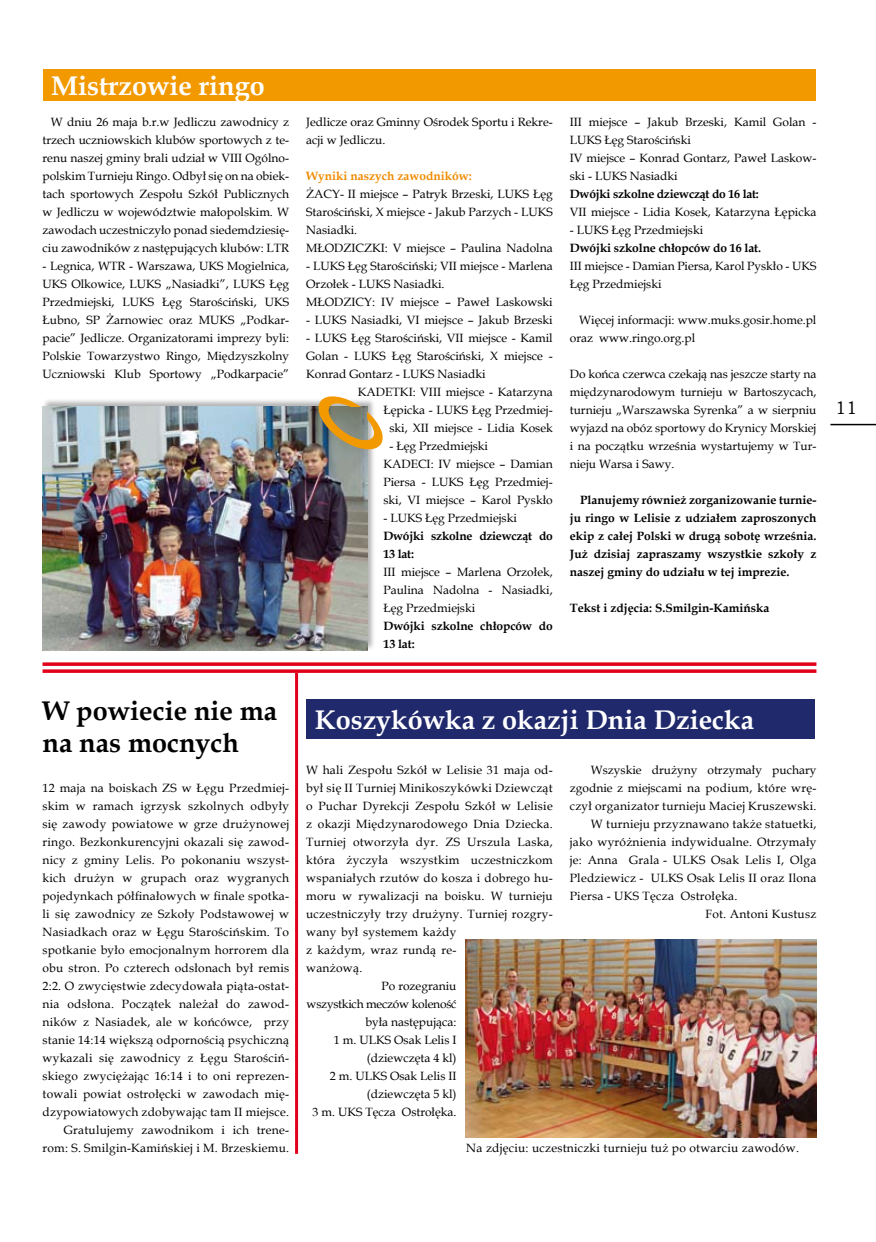
<style>
.page{position:relative;width:876px;height:1242px;background:#fff}
.page>*{position:absolute;margin:0;border:0;box-sizing:border-box;transform-origin:0 0}
.t1{font:700 27px "Book Antiqua";color:#fff}
.t2{font:700 27px/32.4px "Book Antiqua";color:#000}
.t3{font:18px "Bookman Old Style";color:#000}
.t4{font:12px/18px "Book Antiqua";letter-spacing:.02em;color:#000;text-align:justify}
.t5{font:12px/18px "Book Antiqua";color:#000}
.t6{font:700 12px/18px "Book Antiqua";letter-spacing:-.01em;color:#000}
.t7{font:700 12px "Book Antiqua";color:#f08a00}
.t8{font:12px "Book Antiqua";letter-spacing:-.02em;color:#000}
</style>
<div class="page">
<div style="left:43px;top:69px;width:773px;height:31px;background:#f39900"></div>
<div style="left:42px;top:397px;width:335px;height:254px;background:#000;opacity:.3"></div>
<img style="left:43px;top:407px;width:324px;height:243px">
<svg style="left:314px;top:396px;width:69px;height:57px;background:#b19d70"></svg>
<img style="left:465px;top:939px;width:351px;height:198px">
<hr style="left:830px;top:424px;width:46px;height:1px;background:#000">
<div style="left:306px;top:699px;width:509px;height:40px;background:#20296b"></div>
<svg style="left:43px;top:662px;width:773px;height:4px;background:#e51f36"></svg>
<svg style="left:43px;top:669px;width:773px;height:4px;background:#e51f35"></svg>
<hr style="left:295px;top:673px;width:3px;height:480px;background:#e2001a">
<h1 class="t1" style="left:51px;top:67px;width:215px">Mistrzowie ringo</h1>
<p class="t4" style="left:43px;top:113px;width:248px;text-indent:8px">W dniu 26 maja b.r.w Jedliczu zawodnicy z trzech uczniowskich klubów sportowych z te&shy;renu naszej gminy brali udział w VIII Ogólno&shy;polskim Turnieju Ringo. Odbył się on na obiek&shy;tach sportowych Zespołu Szkół Publicznych w Jedliczu w województwie małopolskim. W zawodach uczestniczyło ponad siedemdziesię&shy;ciu zawodników z następujących klubów: LTR</p>
<p class="t4" style="left:43px;top:257px;width:248px">- Legnica, WTR - Warszawa, UKS Mogielnica, UKS Olkowice, LUKS „Nasiadki”, LUKS Łęg Przedmiejski, LUKS Łęg Starościński, UKS Łubno, SP Żarnowiec oraz MUKS „Podkar&shy;pacie” Jedlicze. Organizatorami imprezy byli:<br>Polskie Towarzystwo Ringo, Międzyszkolny Uczniowski Klub Sportowy „Podkarpacie”</p>
<p class="t5" style="left:306px;top:113px;width:248px">Jedlicze oraz Gminny Ośrodek Sportu i Rekre&shy;acji w Jedliczu.</p>
<p class="t7" style="left:306px;top:168px;width:167px">Wyniki naszych zawodników:</p>
<p class="t5" style="left:306px;top:185px;width:248px">ŻACY- II miejsce – Patryk Brzeski, LUKS Łęg Starościński, X miejsce - Jakub Parzych - LUKS Nasiadki.<br>MŁODZICZKI: V miejsce – Paulina Nadolna</p>
<p class="t5" style="left:306px;top:257px;width:248px">- LUKS Łęg Starościński; VII miejsce - Marlena<br>Orzołek - LUKS Nasiadki.<br>MŁODZICY: IV miejsce – Paweł Laskowski</p>
<p class="t5" style="left:306px;top:311px;width:248px">- LUKS Nasiadki, VI miejsce – Jakub Brzeski</p>
<p class="t5" style="left:306px;top:329px;width:248px">- LUKS Łęg Starościński, VII miejsce - Kamil</p>
<p class="t5" style="left:306px;top:347px;width:248px">Golan - LUKS Łęg Starościński, X miejsce -</p>
<p class="t5" style="left:306px;top:365px;width:181px">Konrad Gontarz - LUKS Nasiadki</p>
<p class="t5" style="left:358px;top:383px;width:196px">KADETKI: VIII miejsce - Katarzyna</p>
<p class="t5" style="left:383px;top:401px;width:171px">Łępicka - LUKS Łęg Przedmiej-</p>
<p class="t5" style="left:389px;top:419px;width:165px">ski, XII miejsce - Lidia Kosek</p>
<p class="t5" style="left:383px;top:437px;width:171px;text-indent:6px">- Łęg Przedmiejski<br>KADECI: IV miejsce – Damian<br>Piersa - LUKS Łęg Przedmiej&shy;ski, VI miejsce – Karol Pyskło</p>
<p class="t5" style="left:383px;top:509px;width:135px">- LUKS Łęg Przedmiejski</p>
<p class="t6" style="left:383px;top:527px;width:171px">Dwójki szkolne dziewcząt do<br>13 lat:</p>
<p class="t4" style="left:383px;top:563px;width:171px">III miejsce – Marlena Orzołek, Paulina Nadolna - Nasiadki, Łęg Przedmiejski</p>
<p class="t6" style="left:383px;top:617px;width:171px">Dwójki szkolne chłopców do<br>13 lat:</p>
<p class="t5" style="left:570px;top:113px;width:248px">III miejsce – Jakub Brzeski, Kamil Golan -<br>LUKS Łęg Starościński<br>IV miejsce – Konrad Gontarz, Paweł Laskow&shy;ski - LUKS Nasiadki</p>
<p class="t6" style="left:570px;top:185px;width:191px">Dwójki szkolne dziewcząt do 16 lat:</p>
<p class="t5" style="left:570px;top:203px;width:248px">VII miejsce - Lidia Kosek, Katarzyna Łępicka</p>
<p class="t5" style="left:570px;top:221px;width:135px">- LUKS Łęg Przedmiejski</p>
<p class="t6" style="left:570px;top:239px;width:193px">Dwójki szkolne chłopców do 16 lat.</p>
<p class="t5" style="left:570px;top:257px;width:248px">III miejsce - Damian Piersa, Karol Pyskło - UKS<br>Łęg Przedmiejski</p>
<p class="t5" style="left:570px;top:311px;width:248px;text-indent:9px">Więcej informacji: www.muks.gosir.home.pl oraz www.ringo.org.pl</p>
<p class="t4" style="left:570px;top:365px;width:248px">Do końca czerwca czekają nas jeszcze starty na międzynarodowym turnieju w Bartoszycach, turnieju „Warszawska Syrenka” a w sierpniu wyjazd na obóz sportowy do Krynicy Morskiej i na początku września wystartujemy w Tur&shy;nieju Warsa i Sawy.</p>
<p class="t6" style="left:570px;top:491px;width:248px;text-align:justify;text-indent:10px">Planujemy również zorganizowanie turnie&shy;ju ringo w Lelisie z udziałem zaproszonych ekip z całej Polski w drugą sobotę września.<br>Już dzisiaj zapraszamy wszystkie szkoły z naszej gminy do udziału w tej imprezie.</p>
<p class="t6" style="left:570px;top:599px;width:201px">Tekst i zdjęcia: S.Smilgin-Kamińska</p>
<h1 class="t2" style="left:43px;top:694px;width:236px">W powiecie nie ma na nas mocnych</h1>
<p class="t4" style="left:43px;top:779px;width:248px;text-align:right">12 maja na boiskach ZS w Łęgu Przedmiej&shy;skim w ramach igrzysk szkolnych odbyły się zawody powiatowe w grze drużynowej ringo. Bezkonkurencyjni okazali się zawod&shy;nicy z gminy Lelis. Po pokonaniu wszyst&shy;kich drużyn w grupach oraz wygranych pojedynkach półfinałowych w finale spotka&shy;li się zawodnicy ze Szkoły Podstawowej w Nasiadkach oraz w Łęgu Starościńskim. To spotkanie było emocjonalnym horrorem dla obu stron. Po czterech odsłonach był remis 2:2. O zwycięstwie zdecydowała piąta-ostat&shy;nia odsłona. Początek należał do zawod&shy;ników z Nasiadek, ale w końcówce, przy stanie 14:14 większą odpornością psychiczną wykazali się zawodnicy z Łęgu Starościń&shy;skiego zwyciężając 16:14 i to oni reprezen&shy;towali powiat ostrołęcki w zawodach mię&shy;dzypowiatowych zdobywając tam II miejsce.<br>Gratulujemy zawodnikom i ich trene&shy;rom: S. Smilgin-Kamińskiej i M. Brzeskiemu.</p>
<h1 class="t1" style="left:315px;top:701px;width:441px">Koszykówka z okazji Dnia Dziecka</h1>
<p class="t4" style="left:306px;top:761px;width:248px">W hali Zespołu Szkół w Lelisie 31 maja od-</p>
<p class="t4" style="left:306px;top:779px;width:248px">był się II Turniej Minikoszykówki Dziewcząt</p>
<p class="t4" style="left:306px;top:797px;width:248px">o Puchar Dyrekcji Zespołu Szkół w Lelisie</p>
<p class="t4" style="left:306px;top:815px;width:248px">z okazji Międzynarodowego Dnia Dziecka.</p>
<p class="t4" style="left:306px;top:833px;width:248px">Turniej otworzyła dyr. ZS Urszula Laska,</p>
<p class="t4" style="left:306px;top:851px;width:248px">która życzyła wszystkim uczestniczkom</p>
<p class="t4" style="left:306px;top:869px;width:248px">wspaniałych rzutów do kosza i dobrego hu-</p>
<p class="t4" style="left:306px;top:887px;width:248px">moru w rywalizacji na boisku. W turnieju</p>
<p class="t4" style="left:306px;top:905px;width:248px">uczestniczyły trzy drużyny. Turniej rozgry-</p>
<p class="t4" style="left:306px;top:923px;width:152px">wany był systemem każdy</p>
<p class="t4" style="left:306px;top:941px;width:152px">z każdym, wraz rundą re-</p>
<p class="t4" style="left:306px;top:959px;width:58px">wanżową.</p>
<p class="t5" style="left:382px;top:977px;width:76px">Po rozegraniu</p>
<p class="t8" style="left:307px;top:996px;width:151px">wszystkich meczów koleność</p>
<p class="t5" style="left:365px;top:1013px;width:93px">była następująca:</p>
<p class="t5" style="left:334px;top:1031px;width:124px">1 m. ULKS Osak Lelis I</p>
<p class="t5" style="left:367px;top:1049px;width:91px">(dziewczęta 4 kl)</p>
<p class="t5" style="left:330px;top:1067px;width:128px">2 m. ULKS Osak Lelis II</p>
<p class="t5" style="left:367px;top:1085px;width:91px">(dziewczęta 5 kl)</p>
<p class="t5" style="left:312px;top:1103px;width:146px">3 m. UKS Tęcza Ostrołęka.</p>
<p class="t5" style="left:591px;top:761px;width:227px">Wszyskie drużyny otrzymały puchary</p>
<p class="t4" style="left:570px;top:779px;width:248px">zgodnie z miejscami na podium, które wrę-</p>
<p class="t4" style="left:570px;top:797px;width:248px">czył organizator turnieju Maciej Kruszewski.</p>
<p class="t4" style="left:591px;top:815px;width:227px">W turnieju przyznawano także statuetki,</p>
<p class="t4" style="left:570px;top:833px;width:248px">jako wyróżnienia indywidualne. Otrzymały</p>
<p class="t4" style="left:570px;top:851px;width:248px">je: Anna Grala - ULKS Osak Lelis I, Olga</p>
<p class="t4" style="left:570px;top:869px;width:248px">Pledziewicz - ULKS Osak Lelis II oraz Ilona</p>
<p class="t4" style="left:570px;top:887px;width:169px">Piersa - UKS Tęcza Ostrołęka.</p>
<p class="t4" style="left:705px;top:905px;width:112px">Fot. Antoni Kustusz</p>
<p class="t4" style="left:466px;top:1139px;width:334px">Na zdjęciu: uczestniczki turnieju tuż po otwarciu zawodów.</p>
<h2 class="t3" style="left:835px;top:396px;width:10px">11</h2>
</div>
